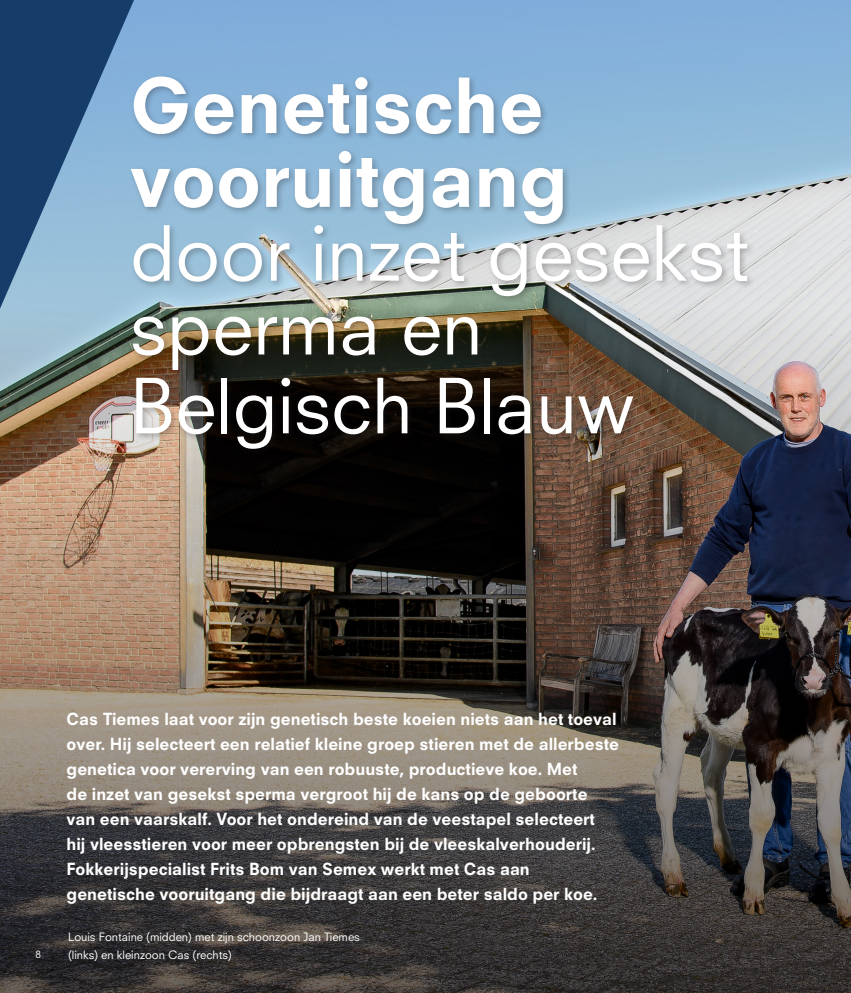
<style>
.page{position:relative;width:851px;height:993px;background:#fff}
.page>*{position:absolute;margin:0;border:0;box-sizing:border-box;transform-origin:0 0}
.Titels{font:73.75px/75px "Neuzeit SLT Std";color:#fff}
.t1{font:800 16.25px/25px "Neuzeit SLT Std";color:#fff}
.t2{font:11.25px "Neuzeit SLT Std";color:#fff}
.t3{font:10px "Neuzeit SLT Std";color:#fff}
.s1{font-weight:800}
</style>
<div class="page">
<img style="left:0;top:59px;width:850px;height:933px">
<div style="left:128px;top:73px;width:627px;height:384px;background:#231f20;opacity:.3"></div>
<svg style="left:0;top:0;width:134px;height:308px;background:#547ba1"></svg>
<p class="Titels" style="left:130px;top:68px;width:621px"><span class="s1">Genetische vooruitgang<br></span>door inzet gesekst sperma en<br>Belgisch Blauw</p>
<p class="t1" style="left:66px;top:705px;width:554px">Cas Tiemes laat voor zijn genetisch beste koeien niets aan het toeval over. Hij selecteert een relatief kleine groep stieren met de allerbeste genetica voor vererving van een robuuste, productieve koe. Met<br>de inzet van gesekst sperma vergroot hij de kans op de geboorte van een vaarskalf. Voor het ondereind van de veestapel selecteert<br>hij vleesstieren voor meer opbrengsten bij de vleeskalverhouderij.<br>Fokkerijspecialist Frits Bom van Semex werkt met Cas aan genetische vooruitgang die bijdraagt aan een beter saldo per koe.</p>
<p class="t2" style="left:68px;top:929px;width:293px">Louis Fontaine (midden) met zijn schoonzoon Jan Tiemes</p>
<p class="t3" style="left:35px;top:947px;width:7px">8</p>
<p class="t2" style="left:68px;top:947px;width:165px">(links) en kleinzoon Cas (rechts)</p>
</div>
